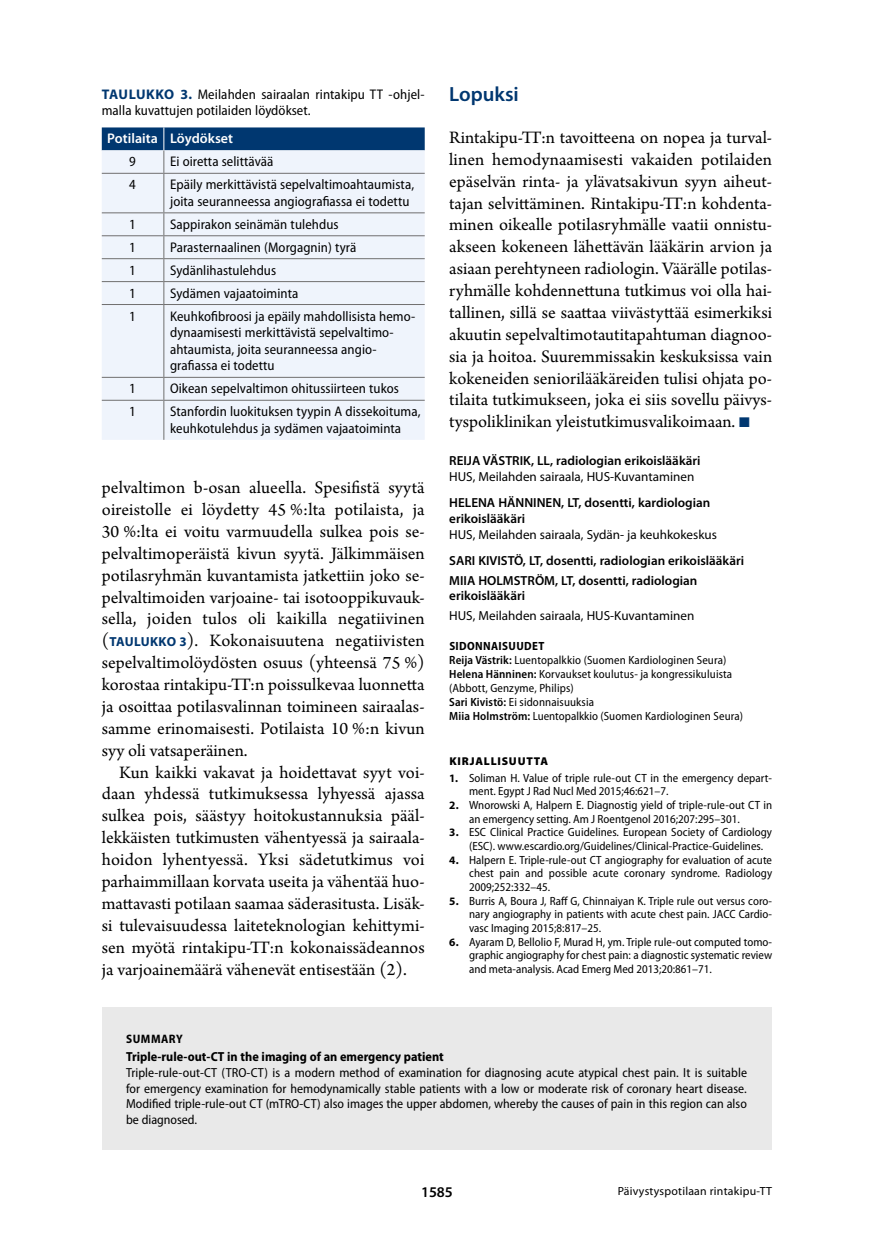
<style>
.page{position:relative;width:874px;height:1241px;background:#fff}
.page>*{position:absolute;margin:0;border:0;box-sizing:border-box;transform-origin:0 0}
.t1{font:600 20.65px "Myriad Pro";color:#003770}
.t2{font:18.38px/21.9px "Arno Pro";color:#000;text-align:justify}
.t3{font:600 14.88px "Myriad Pro";color:#000}
.t4{font:semi-condensed 14px/16.6px "Myriad Pro";letter-spacing:.005em;color:#000}
.t5{font:600 14px "Myriad Pro";letter-spacing:.005em;color:#fff}
.t6{font:semi-condensed 13.12px/15.8px "Myriad Pro";color:#000;text-align:justify}
.t7{font:600 13.12px/15.8px "Myriad Pro";color:#000}
.t8{font:13.12px "Myriad Pro";color:#000}
.t9{font:700 semi-condensed 13.12px "Myriad Pro";color:#000}
.t10{font:700 semi-condensed 12.25px "Myriad Pro";letter-spacing:.04em;color:#000}
.t11{font:semi-condensed 11.9px/13.7px "Myriad Pro";letter-spacing:.005em;color:#000}
.t12{font:11.9px "Myriad Pro";letter-spacing:.02em;color:#000}
.t13{font:900 11.38px "Myriad Pro";letter-spacing:.07em;color:#000}
.s1{font-weight:700;font-stretch:normal;color:#003770}
.s2{font-family:"Myriad Pro";font-weight:700;font-size:13.12px;color:#003770}
.s3{color:#003770}
.s4{font-weight:700}
.s5{font-weight:600}
.s6{font-weight:700;font-stretch:normal;font-size:11.38px}
</style>
<div class="page">
<div style="left:102px;top:174px;width:322px;height:266px;background:#eff4fc"></div>
<hr style="left:102px;top:173px;width:62px;height:1px;background:#706f6f">
<hr style="left:164px;top:173px;width:260px;height:1px;background:#706f6f">
<hr style="left:163px;top:174px;width:1px;height:38px;background:#706f6f">
<hr style="left:102px;top:212px;width:62px;height:1px;background:#706f6f">
<hr style="left:164px;top:212px;width:260px;height:1px;background:#706f6f">
<hr style="left:102px;top:235px;width:62px;height:1px;background:#706f6f">
<hr style="left:164px;top:235px;width:260px;height:1px;background:#706f6f">
<hr style="left:102px;top:258px;width:62px;height:1px;background:#706f6f">
<hr style="left:164px;top:258px;width:260px;height:1px;background:#706f6f">
<hr style="left:102px;top:281px;width:62px;height:1px;background:#706f6f">
<hr style="left:164px;top:281px;width:260px;height:1px;background:#706f6f">
<svg style="left:163px;top:213px;width:1px;height:91px"></svg>
<hr style="left:102px;top:304px;width:62px;height:1px;background:#706f6f">
<hr style="left:164px;top:304px;width:260px;height:1px;background:#706f6f">
<hr style="left:163px;top:305px;width:1px;height:72px;background:#706f6f">
<hr style="left:102px;top:377px;width:62px;height:1px;background:#706f6f">
<hr style="left:164px;top:377px;width:260px;height:1px;background:#706f6f">
<svg style="left:163px;top:378px;width:1px;height:22px"></svg>
<hr style="left:102px;top:400px;width:62px;height:1px;background:#706f6f">
<hr style="left:164px;top:400px;width:260px;height:1px;background:#706f6f">
<hr style="left:163px;top:400px;width:1px;height:40px;background:#706f6f">
<svg style="left:102px;top:127px;width:322px;height:46px"></svg>
<div style="left:102px;top:1007px;width:669px;height:142px;background:#e9e9e9"></div>
<p class="t4" style="left:102px;top:86px;width:324px"><span class="s1">TAULUKKO 3.</span> Meilahden sairaalan rintakipu TT ‑ohjel&shy;malla kuvattujen potilaiden löydökset.</p>
<p class="t5" style="left:107px;top:130px;width:127px">Potilaita Löydökset</p>
<p class="t4" style="left:129px;top:153px;width:8px">9</p>
<p class="t4" style="left:170px;top:153px;width:105px">Ei oiretta selittävää</p>
<p class="t4" style="left:129px;top:176px;width:8px">4</p>
<p class="t4" style="left:170px;top:176px;width:245px">Epäily merkittävistä sepelvaltimoahtaumista, joita seuranneessa angiografiassa ei todettu</p>
<p class="t4" style="left:129px;top:215px;width:8px">1</p>
<p class="t4" style="left:170px;top:215px;width:170px">Sappirakon seinämän tulehdus</p>
<p class="t4" style="left:129px;top:238px;width:8px">1</p>
<p class="t4" style="left:170px;top:238px;width:188px">Parasternaalinen (Morgagnin) tyrä</p>
<p class="t4" style="left:129px;top:261px;width:8px">1</p>
<p class="t4" style="left:170px;top:261px;width:108px">Sydänlihastulehdus</p>
<p class="t4" style="left:129px;top:284px;width:8px">1</p>
<p class="t4" style="left:170px;top:284px;width:130px">Sydämen vajaatoiminta</p>
<p class="t4" style="left:129px;top:307px;width:8px">1</p>
<p class="t4" style="left:170px;top:307px;width:245px">Keuhkofibroosi ja epäily mahdollisista hemo&shy;dynaamisesti merkittävistä sepelvaltimo&shy;ahtaumista, joita seuranneessa angio&shy;grafiassa ei todettu</p>
<p class="t4" style="left:129px;top:380px;width:8px">1</p>
<p class="t4" style="left:170px;top:380px;width:230px">Oikean sepelvaltimon ohitussiirteen tukos</p>
<p class="t4" style="left:129px;top:403px;width:8px">1</p>
<p class="t4" style="left:170px;top:403px;width:252px">Stanfordin luokituksen tyypin A dissekoituma, keuhkotulehdus ja sydämen vajaatoiminta</p>
<p class="t2" style="left:102px;top:477px;width:324px">pelvaltimon b-osan alueella. Spesifistä syytä oireistolle ei löydetty 45 %:lta potilaista, ja 30 %:lta ei voitu varmuudella sulkea pois se&shy;pelvaltimoperäistä kivun syytä. Jälkimmäisen potilasryhmän kuvantamista jatkettiin joko se&shy;pelvaltimoiden varjoaine- tai isotooppikuvauk&shy;sella, joiden tulos oli kaikilla negatiivinen (<span class="s2">TAULUKKO 3</span>). Kokonaisuutena negatiivisten sepelvaltimolöydösten osuus (yhteensä 75 %) korostaa rintakipu-TT:n poissulkevaa luonnetta ja osoittaa potilasvalinnan toimineen sairaalas&shy;samme erinomaisesti. Potilaista 10 %:n kivun syy oli vatsaperäinen.</p>
<p class="t2" style="left:102px;top:762px;width:324px;text-indent:17px">Kun kaikki vakavat ja hoidettavat syyt voi&shy;daan yhdessä tutkimuksessa lyhyessä ajassa sulkea pois, säästyy hoitokustannuksia pääl&shy;lekkäisten tutkimusten vähentyessä ja sairaala&shy;hoidon lyhentyessä. Yksi sädetutkimus voi parhaimmillaan korvata useita ja vähentää huo&shy;mattavasti potilaan saamaa säderasitusta. Lisäk&shy;si tulevaisuudessa laiteteknologian kehittymi&shy;sen myötä rintakipu-TT:n kokonaissädeannos ja varjoainemäärä vähenevät entisestään (2).</p>
<p class="t1" style="left:449px;top:81px;width:71px">Lopuksi</p>
<p class="t2" style="left:449px;top:127px;width:324px">Rintakipu-TT:n tavoitteena on nopea ja turval&shy;linen hemodynaamisesti vakaiden potilaiden epäselvän rinta- ja ylävatsakivun syyn aiheut&shy;tajan selvittäminen. Rintakipu-TT:n kohdenta&shy;minen oikealle potilasryhmälle vaatii onnistu&shy;akseen kokeneen lähettävän lääkärin arvion ja asiaan perehtyneen radiologin. Väärälle potilas&shy;ryhmälle kohdennettuna tutkimus voi olla hai&shy;tallinen, sillä se saattaa viivästyttää esimerkiksi akuutin sepelvaltimotautitapahtuman diagnoo&shy;sia ja hoitoa. Suuremmissakin keskuksissa vain kokeneiden seniorilääkäreiden tulisi ohjata po&shy;tilaita tutkimukseen, joka ei siis sovellu päivys&shy;tyspoliklinikan yleistutkimusvalikoimaan. <span class="s3">■</span></p>
<p class="t7" style="left:449px;top:452px;width:253px">REIJA VÄSTRIK, LL, radiologian erikoislääkäri</p>
<p class="t8" style="left:449px;top:468px;width:246px">HUS, Meilahden sairaala, HUS-Kuvantaminen</p>
<p class="t7" style="left:449px;top:494px;width:262px">HELENA HÄNNINEN, LT, dosentti, kardiologian erikoislääkäri</p>
<p class="t8" style="left:449px;top:526px;width:269px">HUS, Meilahden sairaala, Sydän- ja keuhkokeskus</p>
<p class="t7" style="left:449px;top:550px;width:296px;line-height:19.8px">SARI KIVISTÖ, LT, dosentti, radiologian erikoislääkäri<br>MIIA HOLMSTRÖM, LT, dosentti, radiologian</p>
<p class="t7" style="left:449px;top:587px;width:77px">erikoislääkäri</p>
<p class="t8" style="left:449px;top:607px;width:246px">HUS, Meilahden sairaala, HUS-Kuvantaminen</p>
<p class="t11" style="left:449px;top:638px;width:295px"><span class="s4">SIDONNAISUUDET<br></span><span class="s5">Reija Västrik:</span> Luentopalkkio (Suomen Kardiologinen Seura)<br><span class="s5">Helena Hänninen:</span> Korvaukset koulutus- ja kongressikuluista (Abbott, Genzyme, Philips)<br><span class="s5">Sari Kivistö:</span> Ei sidonnaisuuksia<br><span class="s5">Miia Holmström:</span> Luentopalkkio (Suomen Kardiologinen Seura)</p>
<p class="t13" style="left:449px;top:753px;width:100px">KIRJALLISUUTTA</p>
<p class="t11" style="left:469px;top:770px;width:304px;text-indent:-20px"><span class="s6">1.</span> Soliman H. Value of triple rule-out CT in the emergency depart&shy;ment. Egypt J Rad Nucl Med 2015;46:621–7.</p>
<p class="t11" style="left:469px;top:797px;width:304px;text-indent:-20px"><span class="s6">2.</span> Wnorowski A, Halpern E. Diagnostig yield of triple-rule-out CT in an emergency setting. Am J Roentgenol 2016;207:295–301.</p>
<p class="t11" style="left:469px;top:825px;width:304px;text-indent:-20px"><span class="s6">3.</span> ESC Clinical Practice Guidelines. European Society of Cardiology (ESC). www.escardio.org/Guidelines/Clinical-Practice-Guidelines.</p>
<p class="t11" style="left:469px;top:852px;width:304px;text-align:justify;text-indent:-20px"><span class="s6">4.</span> Halpern E. Triple-rule-out CT angiography for evaluation of acute chest pain and possible acute coronary syndrome. Radiology 2009;252:332–45.</p>
<p class="t11" style="left:469px;top:893px;width:304px;text-align:justify;text-indent:-20px"><span class="s6">5.</span> Burris A, Boura J, Raff G, Chinnaiyan K. Triple rule out versus coro&shy;nary angiography in patients with acute chest pain. JACC Cardio&shy;vasc Imaging 2015;8:817–25.</p>
<p class="t11" style="left:469px;top:934px;width:304px;text-align:justify;text-indent:-20px"><span class="s6">6.</span> Ayaram D, Bellolio F, Murad H, ym. Triple rule-out computed tomo&shy;graphic angiography for chest pain: a diagnostic systematic review and meta-analysis. Acad Emerg Med 2013;20:861–71.</p>
<p class="t10" style="left:126px;top:1030px;width:58px">SUMMARY</p>
<p class="t9" style="left:126px;top:1048px;width:319px">Triple-rule-out-CT in the imaging of an emergency patient</p>
<p class="t6" style="left:126px;top:1064px;width:622px">Triple-rule-out-CT (TRO-CT) is a modern method of examination for diagnosing acute atypical chest pain. It is suitable for emergency examination for hemodynamically stable patients with a low or moderate risk of coronary heart disease.<br>Modified triple-rule-out CT (mTRO-CT) also images the upper abdomen, whereby the causes of pain in this region can also be diagnosed.</p>
<p class="t3" style="left:421px;top:1182px;width:33px">1585</p>
<p class="t12" style="left:617px;top:1183px;width:156px">Päivystyspotilaan rintakipu-TT</p>
</div>
